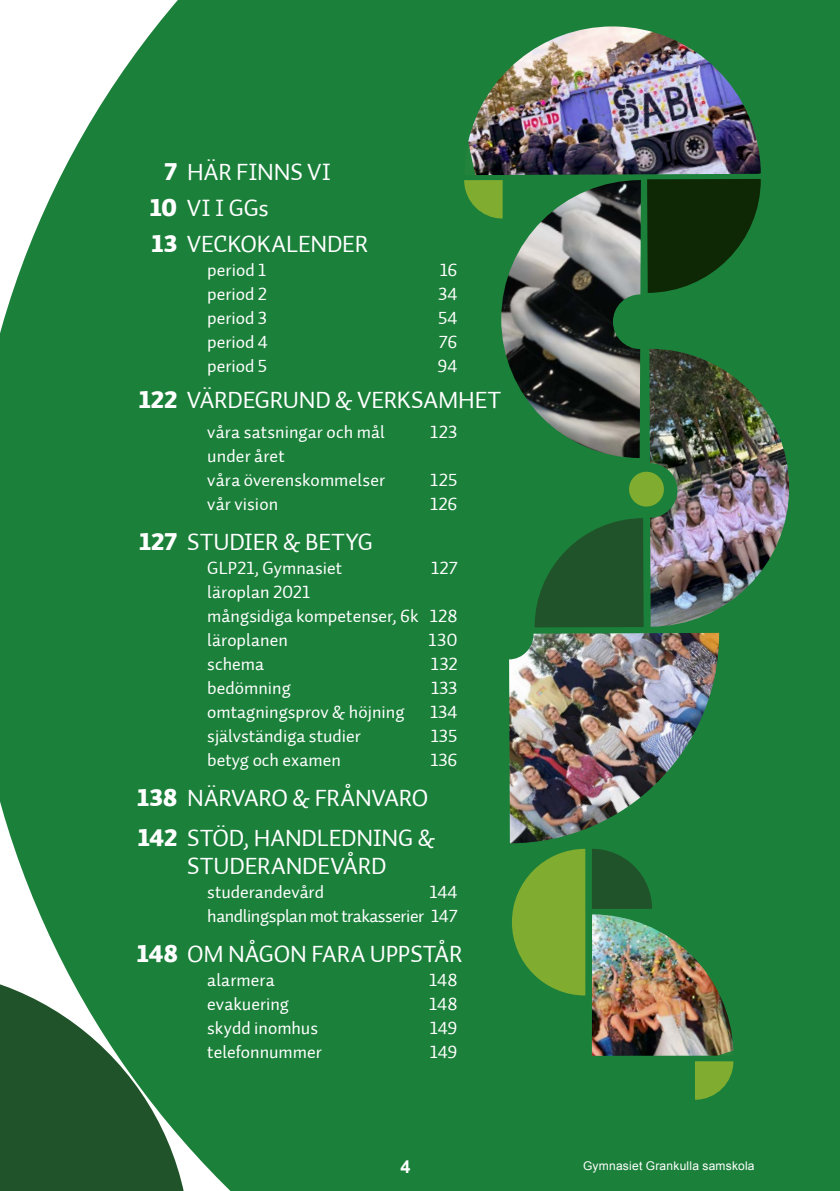
<style>
.page{position:relative;width:840px;height:1191px;background:#fff}
.page>*{position:absolute;margin:0;border:0;box-sizing:border-box;transform-origin:0 0}
.t1{font:24px/36px "Auto 1 Regular LF";letter-spacing:-.005em;color:#fff}
.t2{font:18px/24px "Auto 1 Regular LF";color:#fff}
.t3{font:18px/24px "Auto 1 Regular LF";letter-spacing:-.025em;color:#fff;text-align:right}
.t4{font:700 18px "Arial";color:#fff}
.t5{font:12px "Arial";letter-spacing:.02em;color:#fff}
.s1{font-family:"Auto 1 Black LF"}
</style>
<div class="page">
<div style="left:0;top:0;width:839px;height:1191px;background:#1b803a"></div>
<div style="left:628px;top:472px;width:35px;height:34px;background:#80ac30;border-radius:50%"></div>
<div style="left:385px;top:1147px;width:41px;height:44px;background:#1b803a"></div>
<img style="left:468px;top:26px;width:292px;height:149px">
<svg style="left:646px;top:179px;width:114px;height:114px;background:#103b11"></svg>
<img style="left:649px;top:349px;width:140px;height:277px">
<img style="left:509px;top:633px;width:210px;height:210px">
<svg style="left:534px;top:518px;width:109px;height:109px;background:#1e5c2d"></svg>
<svg style="left:511px;top:849px;width:74px;height:146px;background:#68a132"></svg>
<img style="left:591px;top:849px;width:142px;height:206px">
<svg style="left:694px;top:1061px;width:39px;height:38px"></svg>
<svg style="left:464px;top:180px;width:176px;height:278px;background:#487051"></svg>
<svg style="left:0;top:967px;width:190px;height:224px;background:#357044"></svg>
<h1 class="t1" style="left:150px;top:154px;width:219px;text-indent:14px"><span class="s1">7</span> HÄR FINNS VI<br><span class="s1">10</span> VI I GGs<br><span class="s1">13</span> VECKOKALENDER</h1>
<p class="t2" style="left:207px;top:258px;width:60px">period 1</p>
<p class="t2" style="left:439px;top:258px;width:19px">16</p>
<p class="t2" style="left:207px;top:282px;width:61px">period 2</p>
<p class="t2" style="left:438px;top:282px;width:21px">34</p>
<p class="t2" style="left:207px;top:306px;width:61px">period 3</p>
<p class="t2" style="left:438px;top:306px;width:21px">54</p>
<p class="t2" style="left:207px;top:330px;width:62px">period 4</p>
<p class="t2" style="left:438px;top:330px;width:20px">76</p>
<p class="t2" style="left:207px;top:354px;width:61px">period 5</p>
<p class="t2" style="left:437px;top:354px;width:22px">94</p>
<h1 class="t1" style="left:139px;top:382px;width:363px"><span class="s1">122</span> VÄRDEGRUND &amp; VERKSAMHET</h1>
<p class="t2" style="left:207px;top:420px;width:179px">våra satsningar och mål</p>
<p class="t2" style="left:430px;top:420px;width:29px">123</p>
<p class="t2" style="left:207px;top:444px;width:179px">under året<br>våra överenskommelser</p>
<p class="t2" style="left:430px;top:468px;width:29px">125</p>
<p class="t2" style="left:207px;top:492px;width:72px">vår vision</p>
<p class="t2" style="left:430px;top:492px;width:29px">126</p>
<h1 class="t1" style="left:139px;top:524px;width:235px"><span class="s1">127</span> STUDIER &amp; BETYG</h1>
<p class="t2" style="left:207px;top:556px;width:136px">GLP21, Gymnasiet</p>
<p class="t2" style="left:431px;top:556px;width:28px">127</p>
<p class="t2" style="left:207px;top:580px;width:251px">läroplan 2021<br>mångsidiga kompetenser, 6k 128 läroplanen</p>
<p class="t2" style="left:428px;top:628px;width:30px">130</p>
<p class="t2" style="left:207px;top:652px;width:58px">schema</p>
<p class="t2" style="left:430px;top:652px;width:28px">132</p>
<p class="t2" style="left:207px;top:676px;width:85px">bedömning</p>
<p class="t2" style="left:431px;top:676px;width:28px">133</p>
<p class="t2" style="left:207px;top:700px;width:199px">omtagningsprov &amp; höjning</p>
<p class="t2" style="left:430px;top:700px;width:29px">134</p>
<p class="t2" style="left:207px;top:724px;width:155px">självständiga studier</p>
<p class="t2" style="left:430px;top:724px;width:28px">135</p>
<p class="t2" style="left:207px;top:748px;width:135px">betyg och examen</p>
<p class="t2" style="left:430px;top:748px;width:29px">136</p>
<h1 class="t1" style="left:137px;top:779px;width:299px;line-height:39.4px"><span class="s1">138</span> NÄRVARO &amp; FRÅNVARO<br><span class="s1">142</span> STÖD, HANDLEDNING &amp;</h1>
<h1 class="t1" style="left:187px;top:848px;width:200px">STUDERANDEVÅRD</h1>
<p class="t2" style="left:207px;top:880px;width:118px">studerandevård</p>
<p class="t3" style="left:207px;top:880px;width:252px">144<br>handlingsplan mot trakasserier 147</p>
<h1 class="t1" style="left:137px;top:936px;width:326px"><span class="s1">148</span> OM NÅGON FARA UPPSTÅR</h1>
<p class="t2" style="left:207px;top:968px;width:69px">alarmera</p>
<p class="t2" style="left:429px;top:968px;width:30px">148</p>
<p class="t2" style="left:207px;top:992px;width:83px">evakuering</p>
<p class="t2" style="left:429px;top:992px;width:30px">148</p>
<p class="t2" style="left:207px;top:1016px;width:112px">skydd inomhus</p>
<p class="t2" style="left:429px;top:1016px;width:29px">149</p>
<p class="t2" style="left:207px;top:1040px;width:116px">telefonnummer</p>
<p class="t2" style="left:429px;top:1040px;width:29px">149</p>
<p class="t4" style="left:400px;top:1154px;width:12px">4</p>
<p class="t5" style="left:582px;top:1157px;width:173px">Gymnasiet Grankulla samskola</p>
</div>
